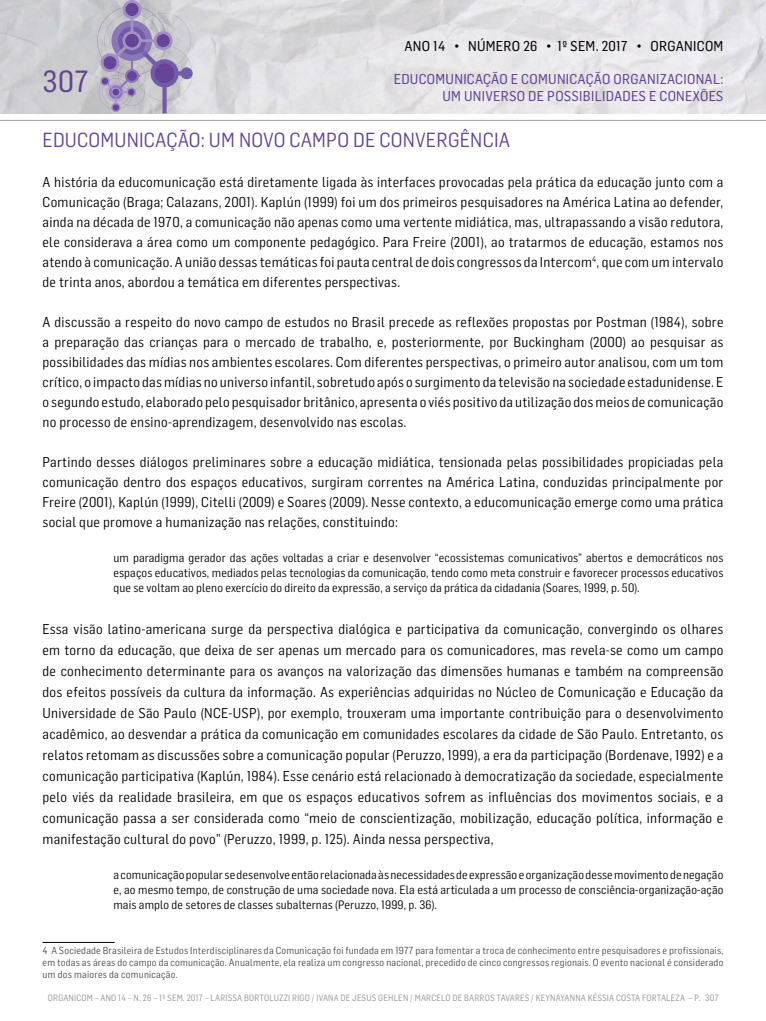
<style>
.page{position:relative;width:766px;height:1021px;background:#fff}
.page>*{position:absolute;margin:0;border:0;box-sizing:border-box;transform-origin:0 0}
.t1{font:30px "Flama Semicondensed Basic";color:#634393}
.t2{font:20px "Flama Semicondensed";letter-spacing:.01em;color:#634393}
.t3{font:14px/20px "Flama Semicondensed";letter-spacing:.02em;color:#000;text-align:justify}
.t4{font:14px/16.8px "Flama Semicondensed Basic";letter-spacing:.02em;color:#634393;text-align:right}
.t5{font:14px "Flama Semicondensed Basic";letter-spacing:.02em;color:#000}
.t6{font:12px/15px "Flama Semicondensed";letter-spacing:.01em;color:#000;text-align:justify}
.t7{font:10px/12px "Flama Semicondensed";letter-spacing:.02em;color:#4a4a49;text-align:justify}
.t8{font:9px "Flama Semicondensed Basic";letter-spacing:.02em;color:#9d9d9c;scale:.96 1}
</style>
<div class="page">
<img style="left:0;top:0;width:765px;height:113px">
<hr style="left:0;top:120px;width:765px;height:1px;background:#9d9d9c">
<svg style="left:97px;top:0;width:95px;height:113px;background:#afa6c1"></svg>
<hr style="left:43px;top:941px;width:72px;height:1px;background:#000">
<p class="t5" style="left:404px;top:37px;width:320px">ANO 14 • NÚMERO 26 • 1º SEM. 2017 • ORGANICOM</p>
<p class="t4" style="left:393px;top:70px;width:331px">EDUCOMUNICAÇÃO E COMUNICAÇÃO ORGANIZACIONAL:<br>UM UNIVERSO DE POSSIBILIDADES E CONEXÕES</p>
<h1 class="t1" style="left:43px;top:62px;width:48px">307</h1>
<h2 class="t2" style="left:43px;top:127px;width:469px">EDUCOMUNICAÇÃO: UM NOVO CAMPO DE CONVERGÊNCIA</h2>
<p class="t3" style="left:43px;top:171px;width:682px">A história da educomunicação está diretamente ligada às interfaces provocadas pela prática da educação junto com a Comunicação (Braga; Calazans, 2001). Kaplún (1999) foi um dos primeiros pesquisadores na América Latina ao defender, ainda na década de 1970, a comunicação não apenas como uma vertente midiática, mas, ultrapassando a visão redutora, ele considerava a área como um componente pedagógico. Para Freire (2001), ao tratarmos de educação, estamos nos atendo à comunicação. A união dessas temáticas foi pauta central de dois congressos da Intercom<sup>4</sup>, que com um intervalo de trinta anos, abordou a temática em diferentes perspectivas.</p>
<p class="t3" style="left:43px;top:311px;width:682px">A discussão a respeito do novo campo de estudos no Brasil precede as reflexões propostas por Postman (1984), sobre a preparação das crianças para o mercado de trabalho, e, posteriormente, por Buckingham (2000) ao pesquisar as possibilidades das mídias nos ambientes escolares. Com diferentes perspectivas, o primeiro autor analisou, com um tom crítico, o impacto das mídias no universo infantil, sobretudo após o surgimento da televisão na sociedade estadunidense. E o segundo estudo, elaborado pelo pesquisador britânico, apresenta o viés positivo da utilização dos meios de comunicação no processo de ensino-aprendizagem, desenvolvido nas escolas.</p>
<p class="t3" style="left:43px;top:451px;width:682px">Partindo desses diálogos preliminares sobre a educação midiática, tensionada pelas possibilidades propiciadas pela comunicação dentro dos espaços educativos, surgiram correntes na América Latina, conduzidas principalmente por Freire (2001), Kaplún (1999), Citelli (2009) e Soares (2009). Nesse contexto, a educomunicação emerge como uma prática social que promove a humanização nas relações, constituindo:</p>
<p class="t6" style="left:113px;top:549px;width:611px">um paradigma gerador das ações voltadas a criar e desenvolver “ecossistemas comunicativos” abertos e democráticos nos espaços educativos, mediados pelas tecnologias da comunicação, tendo como meta construir e favorecer processos educativos que se voltam ao pleno exercício do direito da expressão, a serviço da prática da cidadania (Soares, 1999, p. 50).</p>
<p class="t3" style="left:43px;top:617px;width:682px;line-height:21px">Essa visão latino-americana surge da perspectiva dialógica e participativa da comunicação, convergindo os olhares em torno da educação, que deixa de ser apenas um mercado para os comunicadores, mas revela-se como um campo de conhecimento determinante para os avanços na valorização das dimensões humanas e também na compreensão dos efeitos possíveis da cultura da informação. As experiências adquiridas no Núcleo de Comunicação e Educação da Universidade de São Paulo (NCE-USP), por exemplo, trouxeram uma importante contribuição para o desenvolvimento acadêmico, ao desvendar a prática da comunicação em comunidades escolares da cidade de São Paulo. Entretanto, os relatos retomam as discussões sobre a comunicação popular (Peruzzo, 1999), a era da participação (Bordenave, 1992) e a comunicação participativa (Kaplún, 1984). Esse cenário está relacionado à democratização da sociedade, especialmente pelo viés da realidade brasileira, em que os espaços educativos sofrem as influências dos movimentos sociais, e a comunicação passa a ser considerada como “meio de conscientização, mobilização, educação política, informação e manifestação cultural do povo” (Peruzzo, 1999, p. 125). Ainda nessa perspectiva,</p>
<p class="t6" style="left:113px;top:866px;width:611px">a comunicação popular se desenvolve então relacionada às necessidades de expressão e organização desse movimento de negação e, ao mesmo tempo, de construção de uma sociedade nova. Ela está articulada a um processo de consciência-organização-ação mais amplo de setores de classes subalternas (Peruzzo, 1999, p. 36).</p>
<p class="t7" style="left:43px;top:944px;width:682px">4 A Sociedade Brasileira de Estudos Interdisciplinares da Comunicação foi fundada em 1977 para fomentar a troca de conhecimento entre pesquisadores e profissionais, em todas as áreas do campo da comunicação. Anualmente, ela realiza um congresso nacional, precedido de cinco congressos regionais. O evento nacional é considerado um dos maiores da comunicação.</p>
<p class="t8" style="left:48px;top:992px;width:700px">ORGANICOM – ANO 14 – N. 26 – 1º SEM. 2017 – LARISSA BORTOLUZZI RIGO / IVANA DE JESUS GEHLEN / MARCELO DE BARROS TAVARES / KEYNAYANNA KÉSSIA COSTA FORTALEZA – P. 307</p>
</div>
